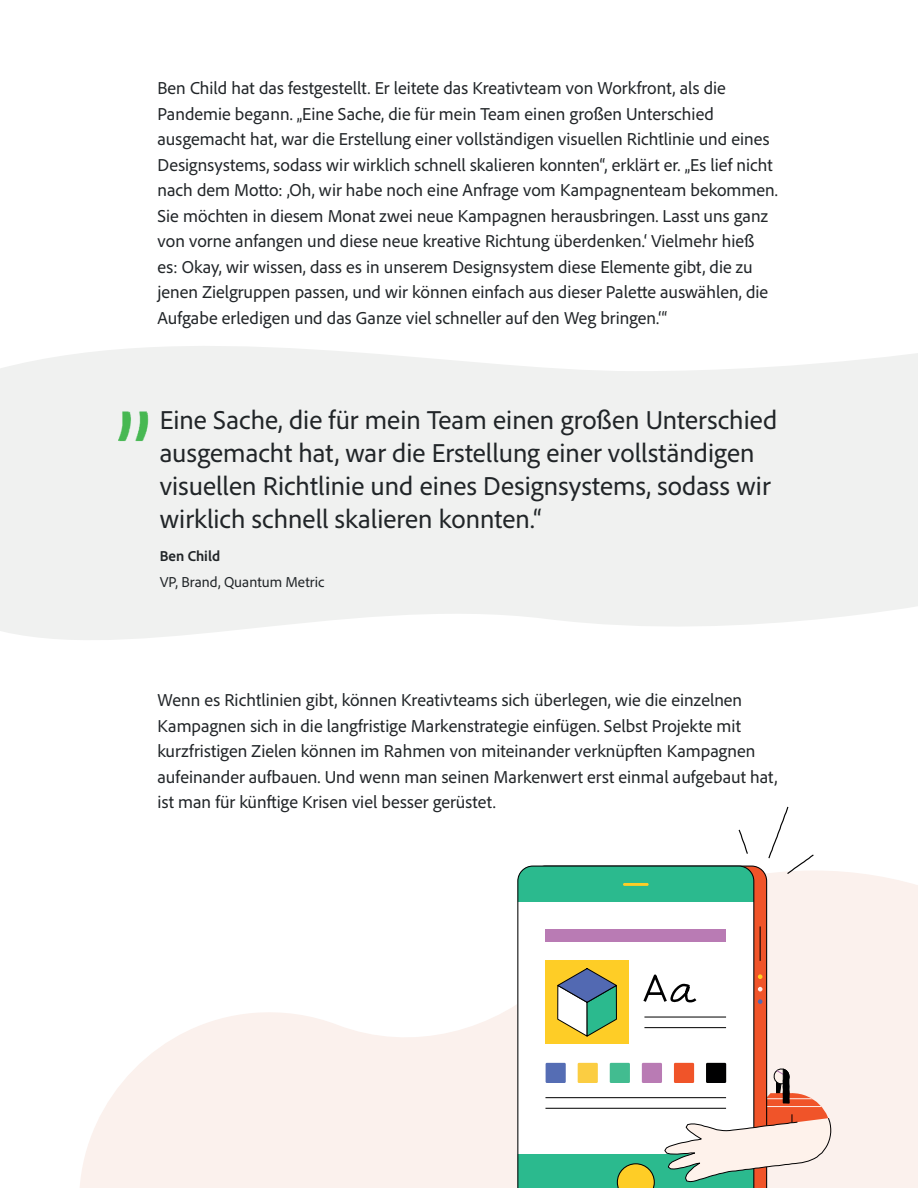
<style>
.page{position:relative;width:918px;height:1188px;background:#fff}
.page>*{position:absolute;margin:0;border:0;box-sizing:border-box;transform-origin:0 0}
.t1{font:27px/33px "Adobe Clean";color:#212528}
.t2{font:18px/25.5px "Adobe Clean";color:#212528}
.t3{font:15px "Adobe Clean";color:#212528}
.t4{font:700 15px "Adobe Clean";color:#212528}
</style>
<div class="page">
<svg style="left:80px;top:871px;width:838px;height:317px;fill:#fbf1ed"></svg>
<svg style="left:0;top:346px;width:918px;height:294px;fill:#f0f1f0"></svg>
<svg style="left:754px;top:875px;width:13px;height:313px;background:#d64b25"></svg>
<svg style="left:758px;top:974px;width:5px;height:5px"></svg>
<svg style="left:758px;top:987px;width:5px;height:4px"></svg>
<svg style="left:758px;top:999px;width:5px;height:5px"></svg>
<hr style="left:760px;top:926px;width:1px;height:35px;background:#000001">
<svg style="left:517px;top:866px;width:237px;height:322px"></svg>
<hr style="left:623px;top:883px;width:26px;height:3px;background:#fecd26">
<svg style="left:617px;top:1163px;width:38px;height:25px"></svg>
<svg style="left:664px;top:1068px;width:168px;height:114px"></svg>
<svg style="left:738px;top:806px;width:77px;height:69px"></svg>
<div style="left:545px;top:960px;width:84px;height:83px;background:#fecd26"></div>
<svg style="left:557px;top:968px;width:60px;height:69px"></svg>
<hr style="left:644px;top:1017px;width:82px;height:1px;background:#000001">
<hr style="left:644px;top:1027px;width:82px;height:1px;background:#000001">
<hr style="left:545px;top:1097px;width:181px;height:1px;background:#000001">
<hr style="left:545px;top:1108px;width:181px;height:1px;background:#000001">
<svg style="left:641px;top:969px;width:58px;height:36px"></svg>
<div style="left:546px;top:1063px;width:20px;height:20px;background:#556db4"></div>
<div style="left:578px;top:1063px;width:20px;height:20px;background:#fbcd42"></div>
<div style="left:610px;top:1063px;width:20px;height:20px;background:#42bc90"></div>
<div style="left:642px;top:1063px;width:20px;height:20px;background:#b97bb4"></div>
<div style="left:674px;top:1063px;width:20px;height:20px;background:#f05429"></div>
<div style="left:706px;top:1063px;width:20px;height:20px;background:#000001"></div>
<div style="left:545px;top:930px;width:181px;height:12px;background:#b97bb4"></div>
<img style="left:109px;top:397px;width:52px;height:56px">
<p class="t2" style="left:158px;top:75px;width:622px">Ben Child hat das festgestellt. Er leitete das Kreativteam von Workfront, als die Pandemie begann. „Eine Sache, die für mein Team einen großen Unterschied ausgemacht hat, war die Erstellung einer vollständigen visuellen Richtlinie und eines Designsystems, sodass wir wirklich schnell skalieren konnten“, erklärt er. „Es lief nicht nach dem Motto: ‚Oh, wir habe noch eine Anfrage vom Kampagnenteam bekommen.<br>Sie möchten in diesem Monat zwei neue Kampagnen herausbringen. Lasst uns ganz von vorne anfangen und diese neue kreative Richtung überdenken.‘ Vielmehr hieß es: Okay, wir wissen, dass es in unserem Designsystem diese Elemente gibt, die zu jenen Zielgruppen passen, und wir können einfach aus dieser Palette auswählen, die Aufgabe erledigen und das Ganze viel schneller auf den Weg bringen.‘“</p>
<h1 class="t1" style="left:160px;top:403px;width:619px">Eine Sache, die für mein Team einen großen Unterschied ausgemacht hat, war die Erstellung einer vollständigen visuellen Richtlinie und eines Designsystems, sodass wir wirklich schnell skalieren konnten.“</h1>
<p class="t4" style="left:160px;top:546px;width:62px">Ben Child</p>
<p class="t3" style="left:160px;top:573px;width:166px">VP, Brand, Quantum Metric</p>
<p class="t2" style="left:158px;top:687px;width:621px">Wenn es Richtlinien gibt, können Kreativteams sich überlegen, wie die einzelnen Kampagnen sich in die langfristige Markenstrategie einfügen. Selbst Projekte mit kurzfristigen Zielen können im Rahmen von miteinander verknüpften Kampagnen aufeinander aufbauen. Und wenn man seinen Markenwert erst einmal aufgebaut hat, ist man für künftige Krisen viel besser gerüstet.</p>
</div>
